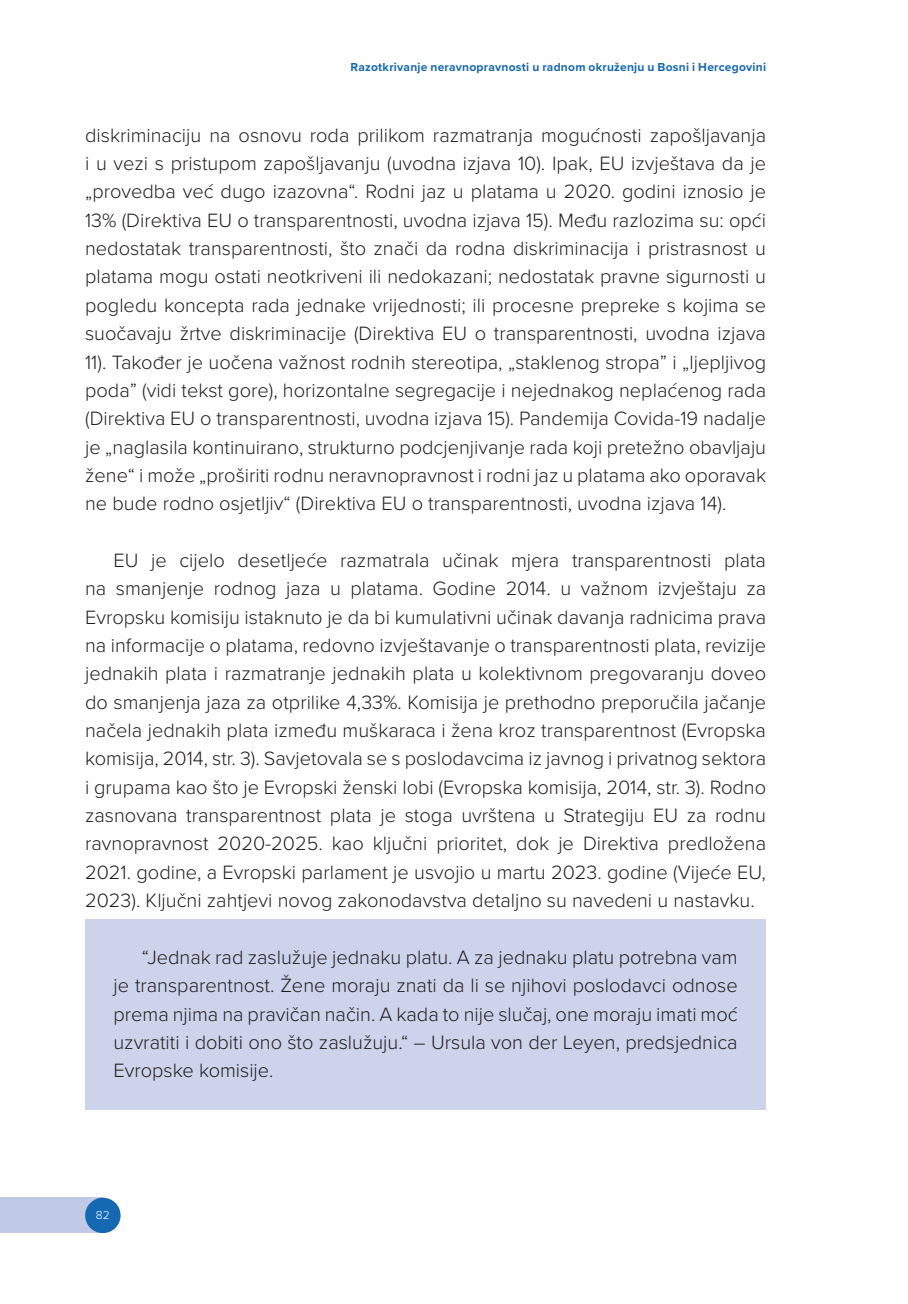
<style>
.page{position:relative;width:908px;height:1304px;background:#fff}
.page>*{position:absolute;margin:0;border:0;box-sizing:border-box;transform-origin:0 0}
.tekst{font:300 20px/28.4px "Proxima Nova";color:#231f20;text-align:justify}
.tekst-shade{font:300 20px/28.4px "Proxima Nova";color:#231f20;text-align:justify}
.t1{font:700 12px "Proxima Nova";letter-spacing:.02em;color:#1568b2}
.t2{font:300 12px "Proxima Nova";color:#fff}
</style>
<div class="page">
<div style="left:0;top:1198px;width:103px;height:35px;background:#c0cae6"></div>
<div style="left:85px;top:1198px;width:35px;height:35px;background:#1568b2;border-radius:50%"></div>
<div style="left:85px;top:920px;width:680px;height:190px;background:#ccd3ea"></div>
<p class="t1" style="left:350px;top:58px;width:417px">Razotkrivanje neravnopravnosti u radnom okruženju u Bosni i Hercegovini</p>
<p class="tekst" style="left:85px;top:120px;width:682px">diskriminaciju na osnovu roda prilikom razmatranja mogućnosti zapošljavanja i u vezi s pristupom zapošljavanju (uvodna izjava 10). Ipak, EU izvještava da je „provedba već dugo izazovna“. Rodni jaz u platama u 2020. godini iznosio je 13% (Direktiva EU o transparentnosti, uvodna izjava 15). Među razlozima su: opći nedostatak transparentnosti, što znači da rodna diskriminacija i pristrasnost u platama mogu ostati neotkriveni ili nedokazani; nedostatak pravne sigurnosti u pogledu koncepta rada jednake vrijednosti; ili procesne prepreke s kojima se suočavaju žrtve diskriminacije (Direktiva EU o transparentnosti, uvodna izjava 11). Također je uočena važnost rodnih stereotipa, „staklenog stropa” i „ljepljivog poda” (vidi tekst gore), horizontalne segregacije i nejednakog neplaćenog rada (Direktiva EU o transparentnosti, uvodna izjava 15). Pandemija Covida-19 nadalje je „naglasila kontinuirano, strukturno podcjenjivanje rada koji pretežno obavljaju žene“ i može „proširiti rodnu neravnopravnost i rodni jaz u platama ako oporavak ne bude rodno osjetljiv“ (Direktiva EU o transparentnosti, uvodna izjava 14).</p>
<p class="tekst" style="left:85px;top:545px;width:682px;text-indent:28px">EU je cijelo desetljeće razmatrala učinak mjera transparentnosti plata na smanjenje rodnog jaza u platama. Godine 2014. u važnom izvještaju za Evropsku komisiju istaknuto je da bi kumulativni učinak davanja radnicima prava na informacije o platama, redovno izvještavanje o transparentnosti plata, revizije jednakih plata i razmatranje jednakih plata u kolektivnom pregovaranju doveo do smanjenja jaza za otprilike 4,33%. Komisija je prethodno preporučila jačanje načela jednakih plata između muškaraca i žena kroz transparentnost (Evropska komisija, 2014, str. 3). Savjetovala se s poslodavcima iz javnog i privatnog sektora i grupama kao što je Evropski ženski lobi (Evropska komisija, 2014, str. 3). Rodno zasnovana transparentnost plata je stoga uvrštena u Strategiju EU za rodnu ravnopravnost 2020-2025. kao ključni prioritet, dok je Direktiva predložena 2021. godine, a Evropski parlament je usvojio u martu 2023. godine (Vijeće EU, 2023). Ključni zahtjevi novog zakonodavstva detaljno su navedeni u nastavku.</p>
<p class="tekst-shade" style="left:113px;top:942px;width:625px;text-indent:28px">“Jednak rad zaslužuje jednaku platu. A za jednaku platu potrebna vam je transparentnost. Žene moraju znati da li se njihovi poslodavci odnose prema njima na pravičan način. A kada to nije slučaj, one moraju imati moć uzvratiti i dobiti ono što zaslužuju.“ – Ursula von der Leyen, predsjednica Evropske komisije.</p>
<p class="t2" style="left:96px;top:1206px;width:16px">82</p>
</div>
